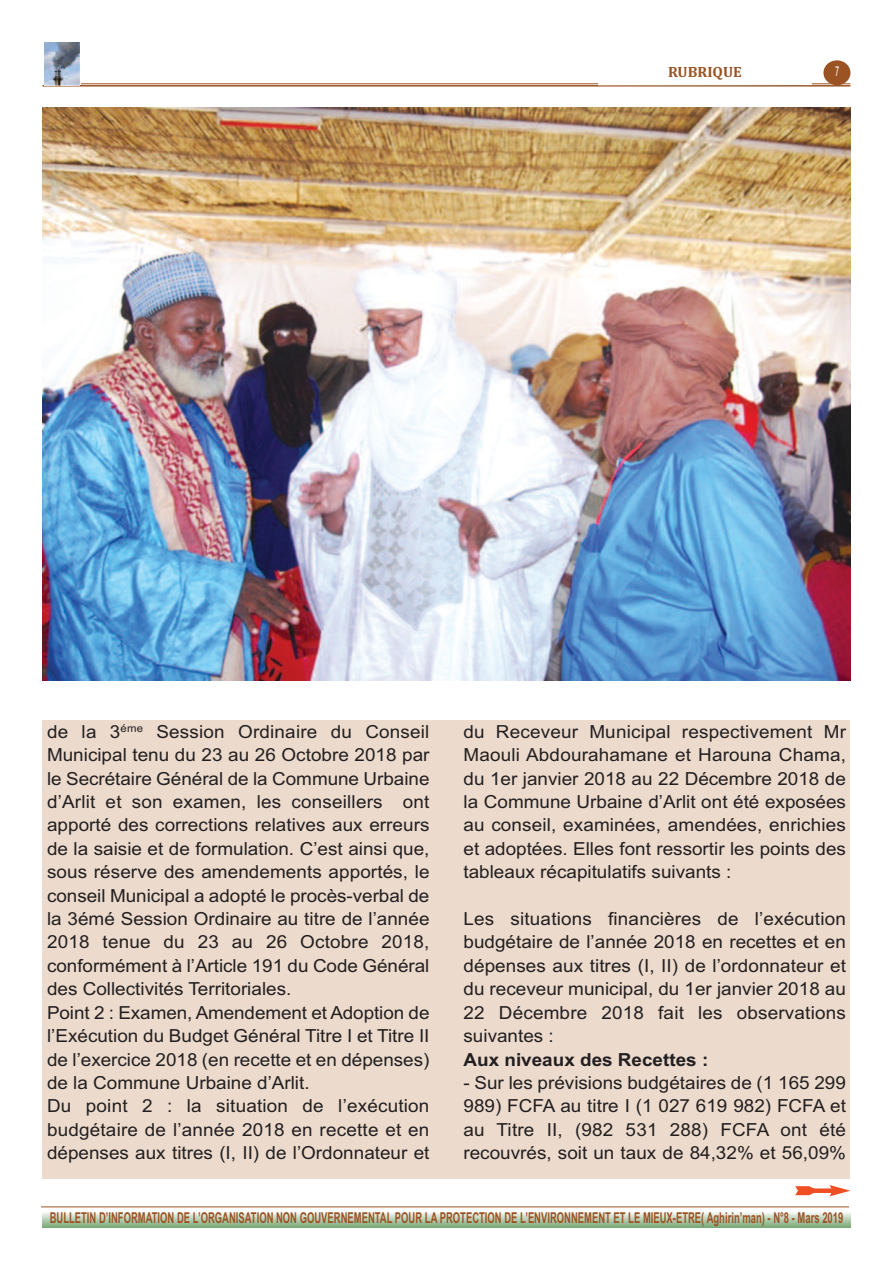
<style>
.page{position:relative;width:893px;height:1263px;background:#fff}
.page>*{position:absolute;margin:0;border:0;box-sizing:border-box;transform-origin:0 0}
.t1{font:18px/23.4px "Arial";color:#231f20;text-align:justify;scale:1.05 1}
.t2{font:700 18px "Arial";color:#231f20;scale:1.05 1}
.t3{font:700 15px "Arial";color:#9b5323;scale:.63 1}
.t4{font:700 15px "Cambria";color:#9b5323}
.t5{font:13.5px "Arial";color:#fff;scale:.55 1}
</style>
<div class="page">
<hr style="left:43px;top:84px;width:807px;height:1px;background:#9b5323">
<hr style="left:43px;top:85px;width:807px;height:2px;background:#9b5323">
<div style="left:823px;top:60px;width:27px;height:25px;background:#9b5323;border-radius:50%"></div>
<div style="left:598px;top:60px;width:214px;height:25px;background:#fff"></div>
<hr style="left:41px;top:1206px;width:808px;height:1px;background:#9b5323">
<svg style="left:43px;top:1213px;width:807px;height:14px;background:#b4cdb1"></svg>
<div style="left:43px;top:42px;width:38px;height:43px;background:#fff"></div>
<img style="left:44px;top:42px;width:36px;height:43px">
<div style="left:43px;top:720px;width:807px;height:459px;background:#ecdbcd"></div>
<img style="left:43px;top:107px;width:807px;height:573px">
<div style="left:812px;top:1188px;width:22px;height:5px;background:#f04e23"></div>
<svg style="left:795px;top:1186px;width:19px;height:9px"></svg>
<svg style="left:830px;top:1185px;width:20px;height:11px"></svg>
<p class="t4" style="left:668px;top:63px;width:75px">RUBRIQUE</p>
<p class="t5" style="left:835px;top:64px;width:9px">7</p>
<p class="t1" style="left:47px;top:720px;width:366px;text-align:left">de la 3<sup>éme</sup> Session Ordinaire du Conseil Municipal tenu du 23 au 26 Octobre 2018 par le Secrétaire Général de la Commune Urbaine d’Arlit et son examen, les conseillers ont apporté des corrections relatives aux erreurs de la saisie et de formulation. C’est ainsi que, sous réserve des amendements apportés, le conseil Municipal a adopté le procès-verbal de la 3émé Session Ordinaire au titre de l’année 2018 tenue du 23 au 26 Octobre 2018, conformément à l’Article 191 du Code Général des Collectivités Territoriales.<br>Point 2 : Examen, Amendement et Adoption de l’Exécution du Budget Général Titre I et Titre II de l’exercice 2018 (en recette et en dépenses) de la Commune Urbaine d’Arlit.<br>Du point 2 : la situation de l’exécution budgétaire de l’année 2018 en recette et en dépenses aux titres (I, II) de l’Ordonnateur et</p>
<p class="t1" style="left:463px;top:720px;width:366px">du Receveur Municipal respectivement Mr Maouli Abdourahamane et Harouna Chama, du 1er janvier 2018 au 22 Décembre 2018 de la Commune Urbaine d’Arlit ont été exposées au conseil, examinées, amendées, enrichies et adoptées. Elles font ressortir les points des tableaux récapitulatifs suivants :</p>
<p class="t1" style="left:463px;top:907px;width:366px">Les situations financières de l’exécution budgétaire de l’année 2018 en recettes et en dépenses aux titres (I, II) de l’ordonnateur et du receveur municipal, du 1er janvier 2018 au 22 Décembre 2018 fait les observations suivantes :</p>
<p class="t2" style="left:463px;top:1049px;width:235px">Aux niveaux des Recettes :</p>
<p class="t1" style="left:463px;top:1071px;width:366px">- Sur les prévisions budgétaires de (1 165 299<br>989) FCFA au titre I (1 027 619 982) FCFA et au Titre II, (982 531 288) FCFA ont été recouvrés, soit un taux de 84,32% et 56,09%</p>
<p class="t3" style="left:50px;top:1209px;width:1261px">BULLETIN D’INFORMATION DE L’ORGANISATION NON GOUVERNEMENTAL POUR LA PROTECTION DE L’ENVIRONNEMENT ET LE MIEUX-ETRE( Aghirin’man) - N°8 - Mars 2019</p>
</div>
